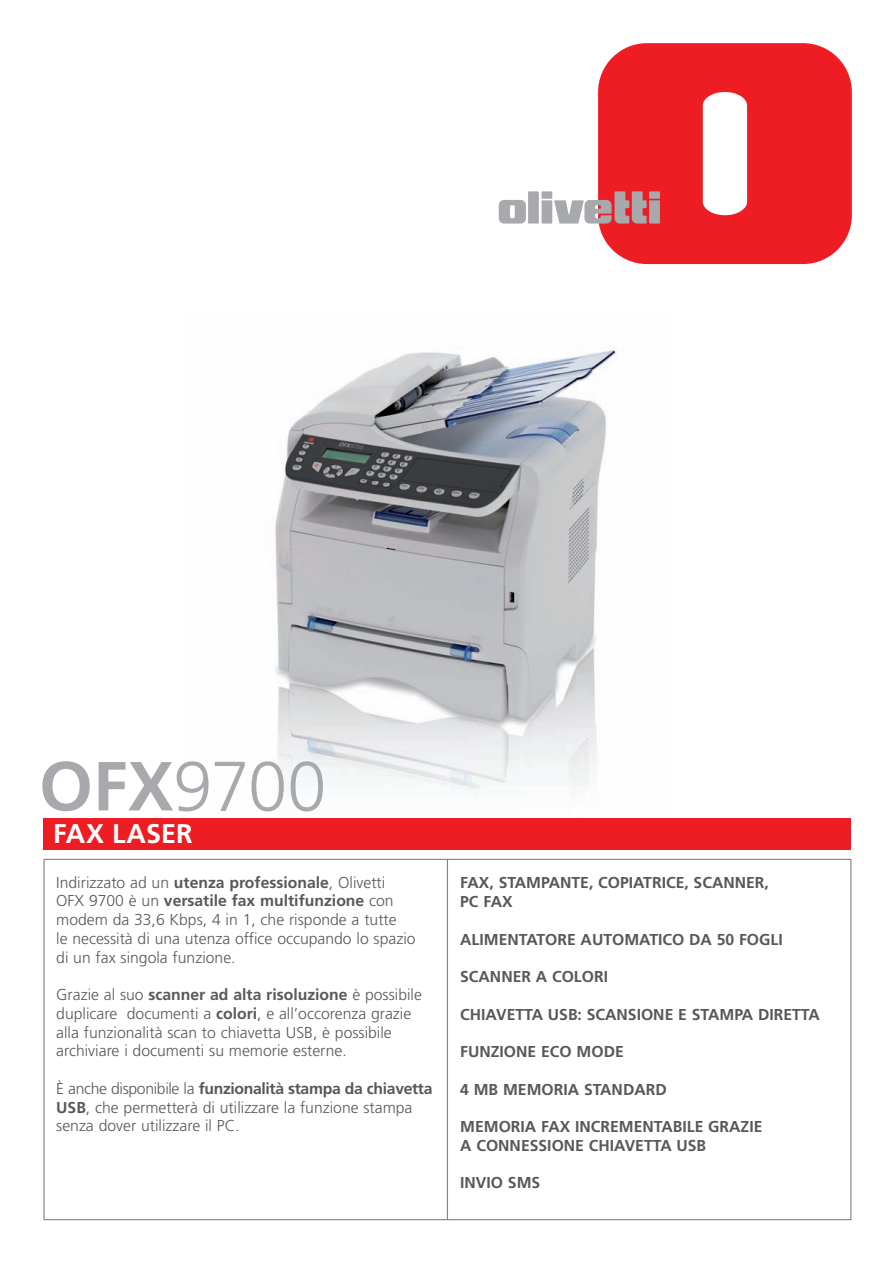
<style>
.page{position:relative;width:893px;height:1263px;background:#fff}
.page>*{position:absolute;margin:0;border:0;box-sizing:border-box;transform-origin:0 0}
.t1{font:700 27px "Frutiger";color:#fff}
.t2{font:300 15.75px/18.8px "Frutiger";color:#57585a}
.t3{font:700 15.75px/18.8px "Frutiger";color:#57585a}
.s1{font-weight:700}
</style>
<div class="page">
<img style="left:186px;top:349px;width:432px;height:463px">
<svg style="left:598px;top:43px;width:254px;height:221px;background:#f03b40"></svg>
<svg style="left:499px;top:200px;width:27px;height:24px"></svg>
<div style="left:528px;top:191px;width:11px;height:33px;background:#a8a9ad"></div>
<svg style="left:542px;top:191px;width:118px;height:33px"></svg>
<hr style="left:447px;top:859px;width:1px;height:361px;background:#808285">
<div style="left:43px;top:818px;width:808px;height:32px;background:#ee1d23"></div>
<svg style="left:42px;top:761px;width:48px;height:50px"></svg>
<svg style="left:99px;top:761px;width:110px;height:50px"></svg>
<svg style="left:215px;top:762px;width:30px;height:49px"></svg>
<svg style="left:251px;top:761px;width:33px;height:50px"></svg>
<svg style="left:291px;top:761px;width:32px;height:50px"></svg>
<h1 class="t1" style="left:53px;top:823px;width:141px">FAX LASER</h1>
<p class="t2" style="left:56px;top:874px;width:361px">Indirizzato ad un <span class="s1">utenza professionale</span>, Olivetti OFX 9700 è un <span class="s1">versatile fax multifunzione</span> con modem da 33,6 Kbps, 4 in 1, che risponde a tutte<br>le necessità di una utenza office occupando lo spazio di un fax singola funzione.</p>
<p class="t2" style="left:56px;top:986px;width:367px">Grazie al suo <span class="s1">scanner ad alta risoluzione</span> è possibile duplicare documenti a <span class="s1">colori</span>, e all’occorenza grazie alla funzionalità scan to chiavetta USB, è possibile archiviare i documenti su memorie esterne.</p>
<p class="t2" style="left:56px;top:1080px;width:378px">È anche disponibile la <span class="s1">funzionalità stampa da chiavetta<br>USB</span>, che permetterà di utilizzare la funzione stampa senza dover utilizzare il PC.</p>
<p class="t3" style="left:460px;top:875px;width:310px">FAX, STAMPANTE, COPIATRICE, SCANNER,<br>PC FAX</p>
<p class="t3" style="left:460px;top:931px;width:324px">ALIMENTATORE AUTOMATICO DA 50 FOGLI</p>
<p class="t3" style="left:460px;top:968px;width:149px">SCANNER A COLORI</p>
<p class="t3" style="left:460px;top:1006px;width:361px">CHIAVETTA USB: SCANSIONE E STAMPA DIRETTA</p>
<p class="t3" style="left:460px;top:1043px;width:165px">FUNZIONE ECO MODE</p>
<p class="t3" style="left:460px;top:1081px;width:208px">4 MB MEMORIA STANDARD</p>
<p class="t3" style="left:460px;top:1118px;width:304px">MEMORIA FAX INCREMENTABILE GRAZIE<br>A CONNESSIONE CHIAVETTA USB</p>
<p class="t3" style="left:460px;top:1175px;width:82px">INVIO SMS</p>
</div>
